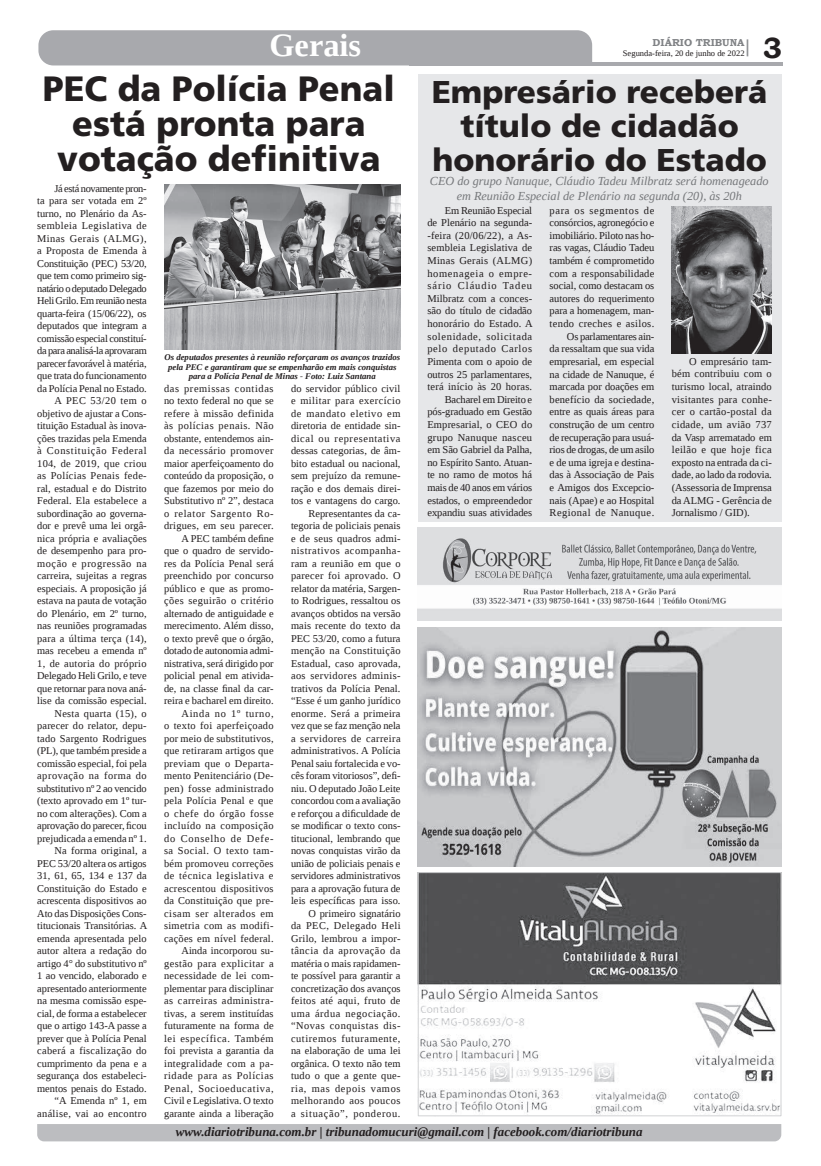
<style>
.page{position:relative;width:821px;height:1166px;background:#fff}
.page>*{position:absolute;margin:0;border:0;box-sizing:border-box;transform-origin:0 0}
.t1{font:900 35.18px/35.2px "Frutiger LT Std";color:#231f20;text-align:center}
.t2{font:700 32.38px "Liberation Serif";color:#fff}
.t3{font:900 31.5px/34.1px "Frutiger LT Std";color:#231f20;text-align:center}
.t4{font:700 29.31px "Bookman Old Style";color:#231f20}
.t5{font:italic 700 12.95px "Liberation Serif";color:#231f20}
.t6{font:italic 12.25px/14.9px "Liberation Serif";color:#76787b;text-align:center}
.t7{font:10.5px/12.6px "Liberation Serif";letter-spacing:-.005em;color:#231f20;text-align:right}
.t8{font:10.41px/12.5px "Liberation Serif";letter-spacing:.005em;color:#231f20;text-align:right}
.t9{font:700 10.06px "Bookman Old Style";color:#808285}
.t10{font:italic 700 8.75px/9.6px "Liberation Serif";color:#231f20;text-align:center}
.t11{font:8.4px "Liberation Serif";color:#231f20}
</style>
<div class="page">
<hr style="left:409px;top:62px;width:374px;height:3px;background:#a8a9ad">
<div style="left:38px;top:30px;width:554px;height:35px;background:#a8a9ad"></div>
<svg style="left:747px;top:39px;width:1px;height:17px"></svg>
<div style="left:37px;top:1124px;width:744px;height:17px;background:#bcbdc0"></div>
<div style="left:418px;top:74px;width:363px;height:448px;background:#e6e7e9"></div>
<img style="left:418px;top:627px;width:363px;height:239px">
<img style="left:420px;top:874px;width:359px;height:240px">
<div style="left:418px;top:872px;width:363px;height:244px;border:1px solid #d1d2d4"></div>
<img style="left:164px;top:185px;width:237px;height:165px">
<img style="left:672px;top:206px;width:100px;height:147px">
<img style="left:418px;top:527px;width:363px;height:94px">
<h2 class="t2" style="left:269px;top:24px;width:93px">Gerais</h2>
<p class="t9" style="left:653px;top:35px;width:93px">DIÁRIO TRIBUNA</p>
<p class="t11" style="left:623px;top:48px;width:123px">Segunda-feira, 20 de junho de 2022</p>
<h3 class="t4" style="left:763px;top:27px;width:21px">3</h3>
<h1 class="t1" style="left:43px;top:71px;width:353px">PEC da Polícia Penal está pronta para votação definitiva</h1>
<p class="t8" style="left:37px;top:182px;width:112px">Já está novamente pron-<br>ta para ser votada em 2º turno, no Plenário da As&shy;sembleia Legislativa de<br>Minas Gerais (ALMG), a Proposta de Emenda à<br>Constituição (PEC) 53/20, que tem como primeiro sig&shy;natário o deputado Delegado<br>Heli Grilo. Em reunião nesta quarta-feira (15/06/22), os deputados que integram a comissão especial constituí&shy;da para analisá-la aprovaram parecer favorável à matéria, que trata do funcionamento da Polícia Penal no Estado.<br>A PEC 53/20 tem o objetivo de ajustar a Cons&shy;tituição Estadual às inova&shy;ções trazidas pela Emenda à Constituição Federal<br>104, de 2019, que criou as Polícias Penais fede&shy;ral, estadual e do Distrito<br>Federal. Ela estabelece a subordinação ao governa&shy;dor e prevê uma lei orgâ&shy;nica própria e avaliações de desempenho para pro&shy;moção e progressão na carreira, sujeitas a regras especiais. A proposição já estava na pauta de votação do Plenário, em 2º turno, nas reuniões programadas para a última terça (14), mas recebeu a emenda nº<br>1, de autoria do próprio<br>Delegado Heli Grilo, e teve que retornar para nova aná&shy;lise da comissão especial.<br>Nesta quarta (15), o parecer do relator, depu&shy;tado Sargento Rodrigues (PL), que também preside a comissão especial, foi pela aprovação na forma do substitutivo nº 2 ao vencido (texto aprovado em 1º tur&shy;no com alterações). Com a aprovação do parecer, ficou prejudicada a emenda nº 1.<br>Na forma original, a<br>PEC 53/20 altera os artigos<br>31, 61, 65, 134 e 137 da<br>Constituição do Estado e acrescenta dispositivos ao<br>Ato das Disposições Cons&shy;titucionais Transitórias. A emenda apresentada pelo autor altera a redação do artigo 4° do substitutivo nº<br>1 ao vencido, elaborado e apresentado anteriormente na mesma comissão espe&shy;cial, de forma a estabelecer que o artigo 143-A passe a prever que à Polícia Penal caberá a fiscalização do cumprimento da pena e a segurança dos estabeleci&shy;mentos penais do Estado. “A Emenda nº 1, em análise, vai ao encontro</p>
<h3 class="t3" style="left:432px;top:74px;width:337px">Empresário receberá título de cidadão honorário do Estado</h3>
<p class="t7" style="left:427px;top:204px;width:107px">Em Reunião Especial<br>de Plenário na segunda--feira (20/06/22), a As&shy;sembleia Legislativa de<br>Minas Gerais (ALMG) homenageia o empre&shy;sário Cláudio Tadeu<br>Milbratz com a conces&shy;são do título de cidadão honorário do Estado. A solenidade, solicitada pelo deputado Carlos<br>Pimenta com o apoio de outros 25 parlamentares, terá início às 20 horas.<br>Bacharel em Direito e pós-graduado em Gestão<br>Empresarial, o CEO do grupo Nanuque nasceu em São Gabriel da Palha, no Espírito Santo. Atuan&shy;te no ramo de motos há mais de 40 anos em vários estados, o empreendedor expandiu suas atividades</p>
<p class="t7" style="left:550px;top:204px;width:106px">para os segmentos de consórcios, agronegócio e imobiliário. Piloto nas ho&shy;ras vagas, Cláudio Tadeu também é comprometido com a responsabilidade social, como destacam os autores do requerimento para a homenagem, man&shy;tendo creches e asilos.<br>Os parlamentares ain-<br>da ressaltam que sua vida empresarial, em especial na cidade de Nanuque, é marcada por doações em benefício da sociedade, entre as quais áreas para construção de um centro de recuperação para usuá&shy;rios de drogas, de um asilo e de uma igreja e destina&shy;das à Associação de Pais e Amigos dos Excepcio&shy;nais (Apae) e ao Hospital<br>Regional de Nanuque.</p>
<p class="t6" style="left:430px;top:174px;width:340px">CEO do grupo Nanuque, Cláudio Tadeu Milbratz será homenageado em Reunião Especial de Plenário na segunda (20), às 20h</p>
<p class="t10" style="left:164px;top:352px;width:237px">Os deputados presentes à reunião reforçaram os avanços trazidos pela PEC e garantiram que se empenharão em mais conquistas para a Polícia Penal de Minas - Foto: Luiz Santana</p>
<p class="t7" style="left:672px;top:355px;width:102px;text-align:justify;text-indent:17px">O empresário tam&shy;bém contribuiu com o turismo local, atraindo visitantes para conhe&shy;cer o cartão-postal da cidade, um avião 737 da Vasp arrematado em leilão e que hoje fica exposto na entrada da ci&shy;dade, ao lado da rodovia. (Assessoria de Imprensa da ALMG - Gerência de Jornalismo / GID).</p>
<p class="t8" style="left:164px;top:382px;width:111px">das premissas contidas no texto federal no que se refere à missão definida às polícias penais. Não obstante, entendemos ain&shy;da necessário promover maior aperfeiçoamento do conteúdo da proposição, o que fazemos por meio do<br>Substitutivo nº 2”, destaca o relator Sargento Ro&shy;drigues, em seu parecer.<br>A PEC também define que o quadro de servido&shy;res da Polícia Penal será preenchido por concurso público e que as promo&shy;ções seguirão o critério alternado de antiguidade e merecimento. Além disso, o texto prevê que o órgão, dotado de autonomia admi&shy;nistrativa, será dirigido por policial penal em ativida&shy;de, na classe final da car&shy;reira e bacharel em direito.<br>Ainda no 1º turno,<br>o texto foi aperfeiçoado por meio de substitutivos, que retiraram artigos que previam que o Departa&shy;mento Penitenciário (De&shy;pen) fosse administrado pela Polícia Penal e que o chefe do órgão fosse incluído na composição do Conselho de Defe&shy;sa Social. O texto tam&shy;bém promoveu correções de técnica legislativa e acrescentou dispositivos da Constituição que pre&shy;cisam ser alterados em simetria com as modifi&shy;cações em nível federal.<br>Ainda incorporou su&shy;gestão para explicitar a necessidade de lei com&shy;plementar para disciplinar as carreiras administra&shy;tivas, a serem instituídas futuramente na forma de lei específica. Também foi prevista a garantia da integralidade com a pa&shy;ridade para as Polícias<br>Penal, Socioeducativa,<br>Civil e Legislativa. O texto garante ainda a liberação</p>
<p class="t8" style="left:291px;top:382px;width:111px">do servidor público civil e militar para exercício de mandato eletivo em diretoria de entidade sin&shy;dical ou representativa dessas categorias, de âm&shy;bito estadual ou nacional, sem prejuízo da remune&shy;ração e dos demais direi&shy;tos e vantagens do cargo.<br>Representantes da ca&shy;tegoria de policiais penais e de seus quadros admi&shy;nistrativos acompanha&shy;ram a reunião em que o parecer foi aprovado. O relator da matéria, Sargen&shy;to Rodrigues, ressaltou os avanços obtidos na versão mais recente do texto da<br>PEC 53/20, como a futura menção na Constituição<br>Estadual, caso aprovada, aos servidores adminis&shy;trativos da Polícia Penal. “Esse é um ganho jurídico enorme. Será a primeira vez que se faz menção nela a servidores de carreira administrativos. A Polícia<br>Penal saiu fortalecida e vo&shy;cês foram vitoriosos”, defi&shy;niu. O deputado João Leite concordou com a avaliação e reforçou a dificuldade de se modificar o texto cons&shy;titucional, lembrando que novas conquistas virão da união de policiais penais e servidores administrativos para a aprovação futura de leis específicas para isso.<br>O primeiro signatário<br>da PEC, Delegado Heli<br>Grilo, lembrou a impor&shy;tância da aprovação da matéria o mais rapidamen&shy;te possível para garantir a concretização dos avanços feitos até aqui, fruto de uma árdua negociação. “Novas conquistas dis&shy;cutiremos futuramente, na elaboração de uma lei orgânica. O texto não tem tudo o que a gente que&shy;ria, mas depois vamos melhorando aos poucos a situação”, ponderou.</p>
<p class="t5" style="left:176px;top:1123px;width:468px">www.diariotribuna.com.br | tribunadomucuri@gmail.com | facebook.com/diariotribuna</p>
</div>
